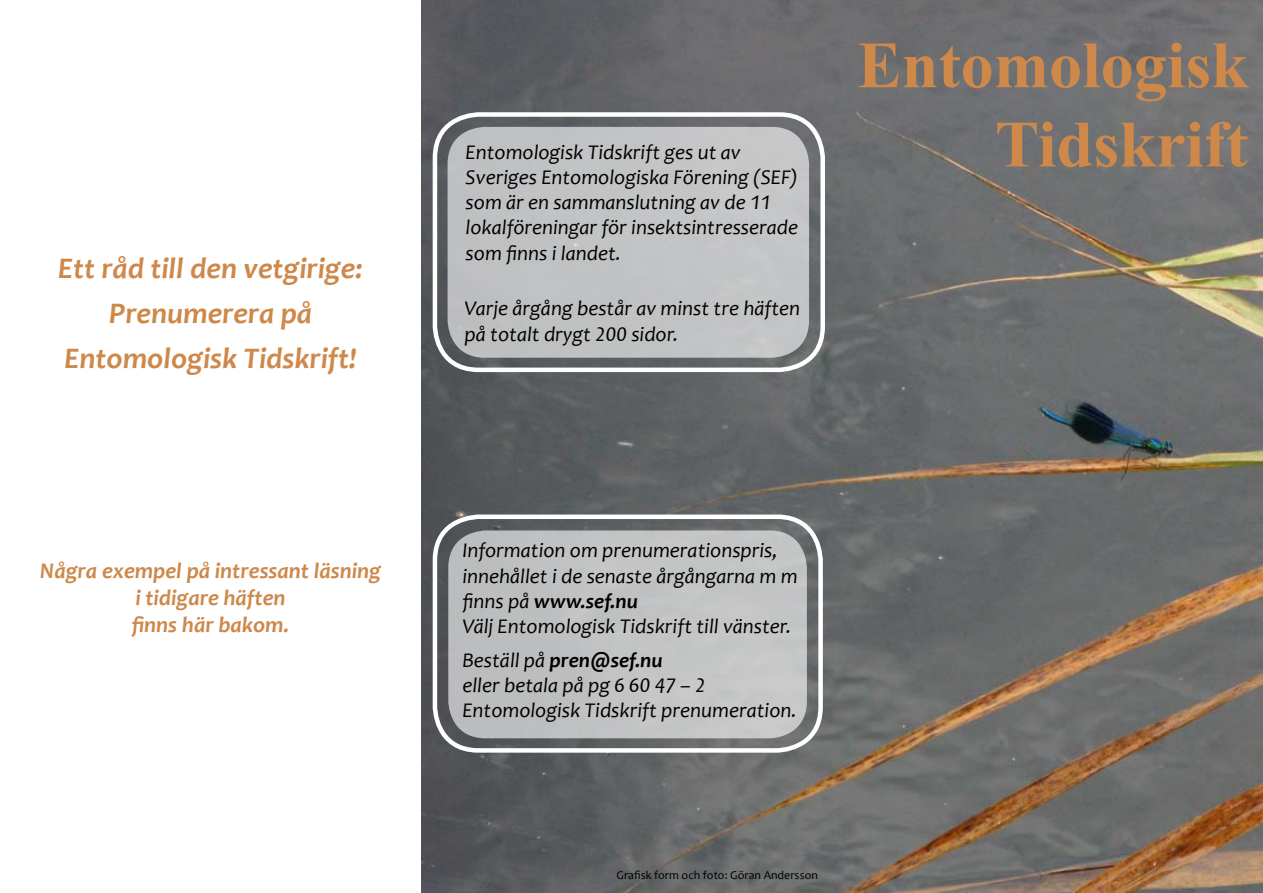
<style>
.page{position:relative;width:1263px;height:893px;background:#fff}
.page>*{position:absolute;margin:0;border:0;box-sizing:border-box;transform-origin:0 0}
.t1{font:700 66px/79.2px "Times New Roman";color:#ce884a;text-align:right}
.t2{font:italic 700 30px/45px "Candara";color:#ce884a;text-align:center}
.t3{font:italic 700 22.5px/27px "Candara";color:#ce884a;text-align:center}
.t4{font:italic 21px/25.2px "Candara";color:#000}
.t5{font:12px "Candara";color:#000}
.s1{font-weight:700}
</style>
<div class="page">
<img style="left:421px;top:0;width:842px;height:893px">
<div style="left:433px;top:112px;width:392px;height:260px;border:4px solid #fff;border-radius:44px"></div>
<div style="left:450px;top:129px;width:357px;height:226px;background:#c1c2c4;border-radius:35px"></div>
<div style="left:448px;top:127px;width:361px;height:231px;border:4px solid #fff;border-radius:35px"></div>
<div style="left:450px;top:533px;width:355px;height:203px;background:#c2c3c4;border-radius:35px"></div>
<div style="left:448px;top:530px;width:359px;height:208px;border:4px solid #fff;border-radius:35px"></div>
<div style="left:433px;top:514px;width:390px;height:239px;border:4px solid #fff;border-radius:44px"></div>
<h2 class="t2" style="left:58px;top:245px;width:306px">Ett råd till den vetgirige:<br>Prenumerera på<br>Entomologisk Tidskrift!</h2>
<p class="t3" style="left:40px;top:556px;width:342px">Några exempel på intressant läsning i tidigare häften<br>finns här bakom.</p>
<p class="t4" style="left:466px;top:139px;width:334px">Entomologisk Tidskrift ges ut av Sveriges Entomologiska Förening (SEF) som är en sammanslutning av de 11 lokalföreningar för insektsintresserade som finns i landet.</p>
<p class="t4" style="left:465px;top:296px;width:337px">Varje årgång består av minst tre häften på totalt drygt 200 sidor.</p>
<h1 class="t1" style="left:857px;top:24px;width:392px">Entomologisk<br>Tidskrift</h1>
<p class="t4" style="left:462px;top:538px;width:337px">Information om prenumerationspris, innehållet i de senaste årgångarna m m finns på <span class="s1">www.sef.nu<br></span>Välj Entomologisk Tidskrift till vänster.</p>
<p class="t4" style="left:462px;top:647px;width:336px">Beställ på <span class="s1">pren@sef.nu<br></span>eller betala på pg 6 60 47 – 2<br>Entomologisk Tidskrift prenumeration.</p>
<p class="t5" style="left:617px;top:868px;width:203px">Grafisk form och foto: Göran Andersson</p>
</div>
